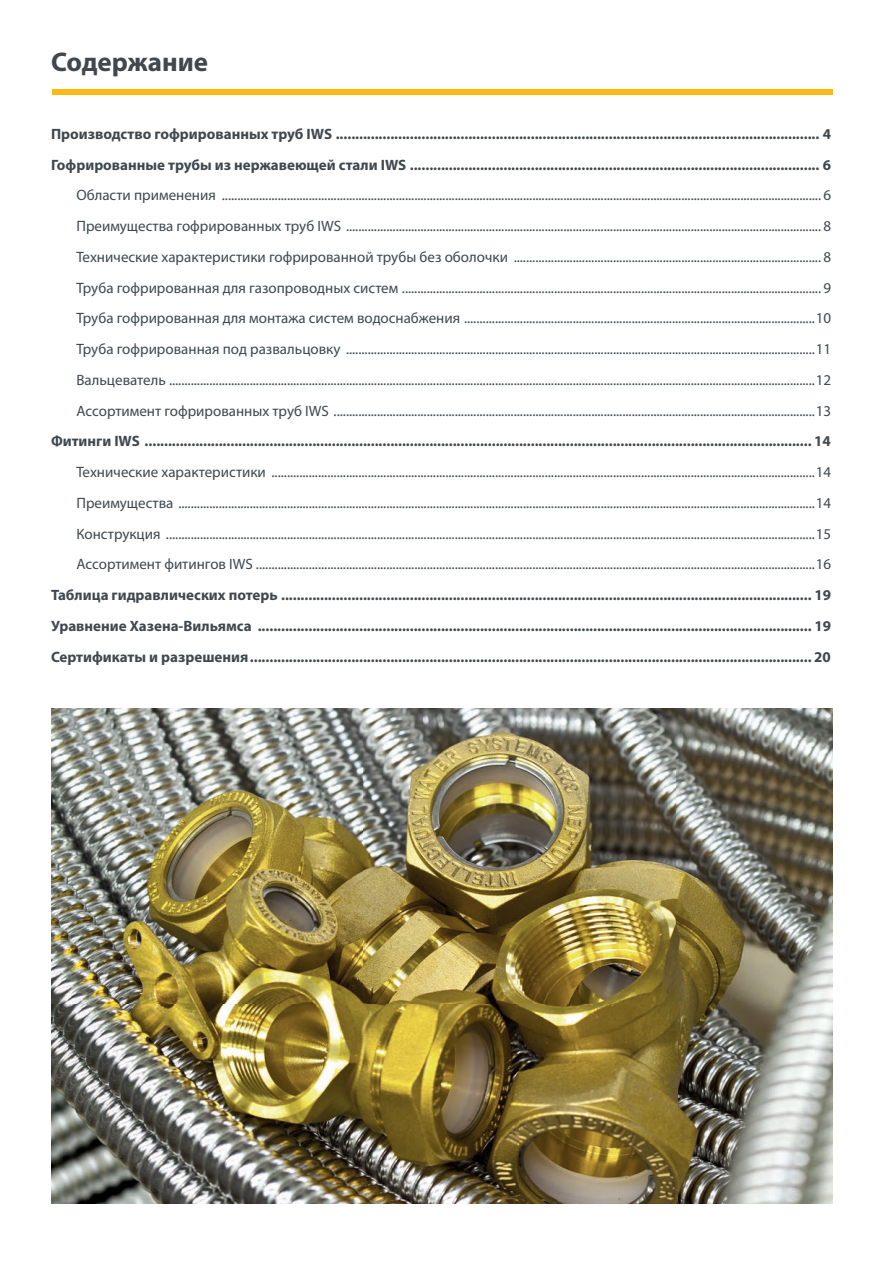
<style>
.page{position:relative;width:893px;height:1263px;background:#fff}
.page>*{position:absolute;margin:0;border:0;box-sizing:border-box;transform-origin:0 0}
.t1{font:700 27px "Myriad Pro";color:#3f484e}
.t2{font:15px/30.8px "Myriad Pro";color:#3f484e;text-align:justify}
.t3{font:700 15px/30.8px "Myriad Pro";color:#3f484e}
</style>
<div class="page">
<div style="left:52px;top:89px;width:781px;height:6px;background:#fcb814"></div>
<img style="left:51px;top:708px;width:782px;height:495px">
<h1 class="t1" style="left:51px;top:45px;width:159px">Содержание</h1>
<p class="t3" style="left:51px;top:118px;width:782px">Производство гофрированных труб IWS ............................................................................................................................ 4<br>Гофрированные трубы из нержавеющей стали IWS ......................................................................................................... 6</p>
<p class="t2" style="left:76px;top:180px;width:756px">Области применения ................................................................................................................................................................................................. 6<br>Преимущества гофрированных труб IWS ......................................................................................................................................................... 8<br>Технические характеристики гофрированной трубы без оболочки ................................................................................................... 8<br>Труба гофрированная для газопроводных систем ....................................................................................................................................... 9<br>Труба гофрированная для монтажа систем водоснабжения .................................................................................................................10<br>Труба гофрированная под развальцовку .......................................................................................................................................................11<br>Вальцеватель ................................................................................................................................................................................................................12<br>Ассортимент гофрированных труб IWS ...........................................................................................................................................................13</p>
<p class="t3" style="left:51px;top:425px;width:781px">Фитинги IWS ........................................................................................................................................................................... 14</p>
<p class="t2" style="left:76px;top:456px;width:756px">Технические характеристики ...............................................................................................................................................................................14<br>Преимущества .............................................................................................................................................................................................................14<br>Конструкция .................................................................................................................................................................................................................15<br>Ассортимент фитингов IWS ....................................................................................................................................................................................16</p>
<p class="t3" style="left:51px;top:579px;width:781px;text-align:justify">Таблица гидравлических потерь ........................................................................................................................................ 19<br>Уравнение Хазена-Вильямса .............................................................................................................................................. 19<br>Сертификаты и разрешения................................................................................................................................................ 20</p>
</div>
